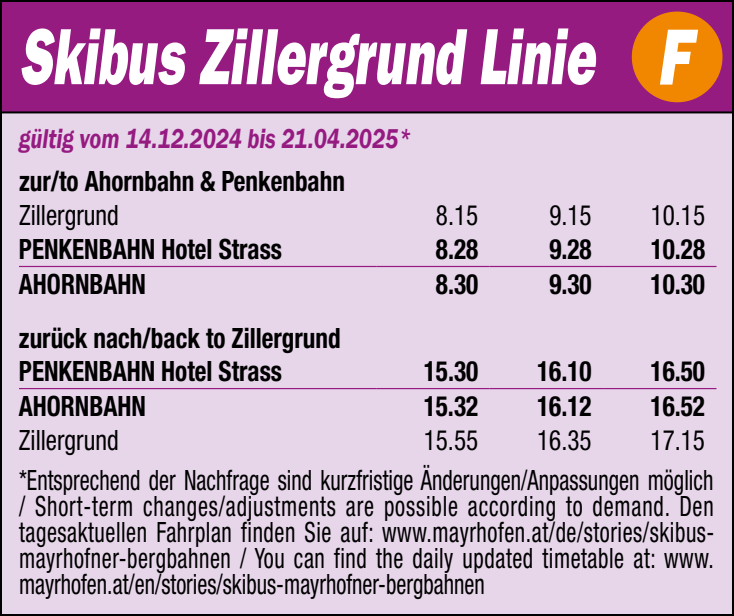
<style>
.page{position:relative;width:734px;height:616px;background:#fff}
.page>*{position:absolute;margin:0;border:0;box-sizing:border-box;transform-origin:0 0}
.t1{font:italic 800 80px "Franklin Gothic";color:#fff;scale:.63 1}
.t2{font:italic 800 80px "Franklin Gothic";color:#fff;scale:.76 1}
.t3{font:condensed 28px/26px "Helvetica Neue LT Pro";color:#000;text-align:justify;scale:.8 1}
.t4{font:700 condensed 28px/33.6px "Helvetica Neue LT Std";color:#000;scale:.9 1}
.t5{font:condensed 28px "Helvetica Neue LT Pro";color:#000;scale:.9 1}
.t6{font:italic 600 28px "Franklin Gothic";color:#951b81;scale:.8 1}
</style>
<div class="page">
<div style="left:1px;top:1px;width:732px;height:614px;background:#e7d5ea"></div>
<div style="left:1px;top:1px;width:732px;height:111px;background:#951b81"></div>
<div style="left:0;top:0;width:734px;height:113px;border:2px solid #000"></div>
<hr style="left:19px;top:266px;width:357px;height:1px;background:#951b81">
<hr style="left:376px;top:266px;width:114px;height:1px;background:#951b81">
<hr style="left:490px;top:266px;width:113px;height:1px;background:#951b81">
<hr style="left:603px;top:266px;width:113px;height:1px;background:#951b81">
<hr style="left:19px;top:388px;width:357px;height:1px;background:#951b81">
<hr style="left:376px;top:388px;width:114px;height:1px;background:#951b81">
<hr style="left:490px;top:388px;width:113px;height:1px;background:#951b81">
<hr style="left:603px;top:388px;width:113px;height:1px;background:#951b81">
<div style="left:632px;top:12px;width:90px;height:90px;background:#f18700;border-radius:50%"></div>
<h1 class="t1" style="left:19px;top:10px;width:915px">Skibus Zillergrund Linie</h1>
<p class="t6" style="left:19px;top:120px;width:492px">gültig vom 14.12.2024 bis 21.04.2025*</p>
<h1 class="t2" style="left:657px;top:10px;width:45px">F</h1>
<p class="t4" style="left:19px;top:164px;width:364px">zur/to Ahornbahn &amp; Penkenbahn</p>
<p class="t5" style="left:19px;top:199px;width:112px">Zillergrund</p>
<p class="t5" style="left:436px;top:199px;width:49px">8.15</p>
<p class="t5" style="left:549px;top:199px;width:49px">9.15</p>
<p class="t5" style="left:651px;top:199px;width:62px">10.15</p>
<p class="t4" style="left:19px;top:232px;width:294px">PENKENBAHN Hotel Strass</p>
<p class="t4" style="left:436px;top:232px;width:49px">8.28</p>
<p class="t4" style="left:549px;top:232px;width:49px">9.28</p>
<p class="t4" style="left:651px;top:232px;width:62px">10.28</p>
<p class="t4" style="left:19px;top:267px;width:143px">AHORNBAHN</p>
<p class="t4" style="left:436px;top:267px;width:49px">8.30</p>
<p class="t4" style="left:549px;top:267px;width:49px">9.30</p>
<p class="t4" style="left:650px;top:267px;width:62px">10.30</p>
<p class="t4" style="left:19px;top:320px;width:359px">zurück nach/back to Zillergrund<br>PENKENBAHN Hotel Strass</p>
<p class="t4" style="left:424px;top:354px;width:62px">15.30</p>
<p class="t4" style="left:537px;top:354px;width:62px">16.10</p>
<p class="t4" style="left:650px;top:354px;width:62px">16.50</p>
<p class="t4" style="left:19px;top:389px;width:143px">AHORNBAHN</p>
<p class="t4" style="left:424px;top:389px;width:62px">15.32</p>
<p class="t4" style="left:537px;top:389px;width:62px">16.12</p>
<p class="t4" style="left:650px;top:389px;width:62px">16.52</p>
<p class="t5" style="left:19px;top:423px;width:112px">Zillergrund</p>
<p class="t5" style="left:424px;top:423px;width:62px">15.55</p>
<p class="t5" style="left:537px;top:423px;width:62px">16.35</p>
<p class="t5" style="left:650px;top:423px;width:62px">17.15</p>
<p class="t3" style="left:19px;top:466px;width:871px">*Entsprechend der Nachfrage sind kurzfristige Änderungen/Anpassungen möglich / Short-term changes/adjustments are possible according to demand. Den tagesaktuellen Fahrplan finden Sie auf: www.mayrhofen.at/de/stories/skibus&shy;mayrhofner-bergbahnen / You can find the daily updated timetable at: www. mayrhofen.at/en/stories/skibus-mayrhofner-bergbahnen</p>
</div>
